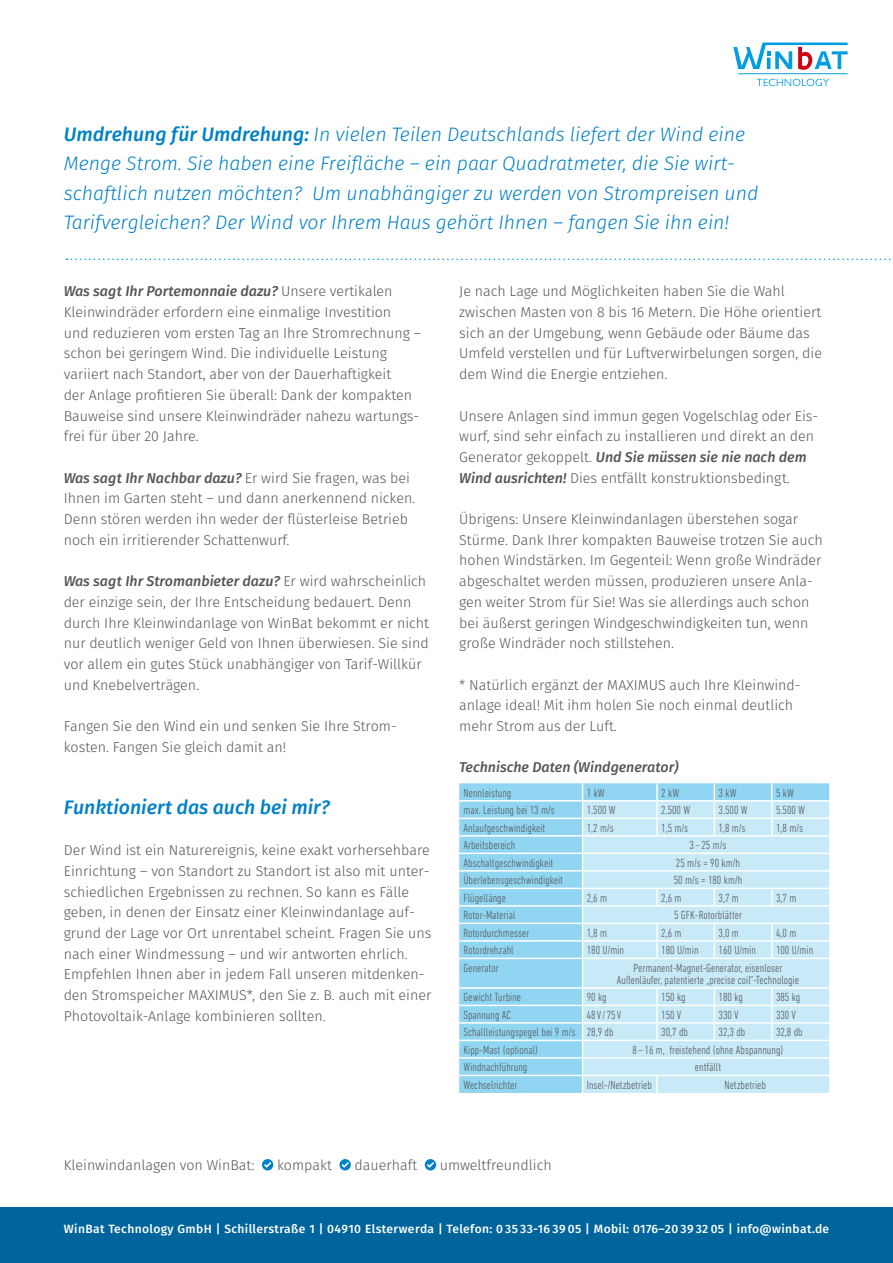
<style>
.page{position:relative;width:893px;height:1263px;background:#fff}
.page>*{position:absolute;margin:0;border:0;box-sizing:border-box;transform-origin:0 0}
.ZItat{font:italic 300 19.5px/29.2px "Fira Sans";color:#0080c7}
.Copy{font:italic 500 19.5px "Fira Sans";color:#0080c7}
.Copy-2{font:300 14.25px/20.7px "Fira Sans";color:#565657}
.Copy-3{font:italic 500 14.25px "Fira Sans";color:#565657}
.Copy-4{font:300 condensed 12px/12px "DIN Next LT Pro";color:#565657;text-align:center}
.Copy-5{font:500 12px "Fira Sans";letter-spacing:.03em;color:#fff}
.s1{font-weight:500}
.s2{font-weight:500;font-style:italic}
</style>
<div class="page">
<div style="left:0;top:1208px;width:893px;height:55px;background:#00659c"></div>
<svg style="left:67px;top:259px;width:824px;height:1px"></svg>
<svg style="left:756px;top:79px;width:73px;height:7px"></svg>
<hr style="left:738px;top:73px;width:110px;height:1px;background:#009ee0">
<svg style="left:733px;top:43px;width:115px;height:27px"></svg>
<svg style="left:262px;top:1159px;width:11px;height:11px"></svg>
<svg style="left:339px;top:1159px;width:12px;height:11px"></svg>
<svg style="left:425px;top:1159px;width:11px;height:11px"></svg>
<svg style="left:459px;top:783px;width:370px;height:310px;background:#b9e4f6"></svg>
<hr style="left:714px;top:1075px;width:58px;height:1px;background:#fff">
<hr style="left:772px;top:1075px;width:57px;height:1px;background:#fff">
<p class="ZItat" style="left:64px;top:121px;width:696px"><span class="s1">Umdrehung für Umdrehung:</span> In vielen Teilen Deutschlands liefert der Wind eine Menge Strom. Sie haben eine Freifläche – ein paar Quadratmeter, die Sie wirt&shy;schaftlich nutzen möchten? Um unabhängiger zu werden von Strompreisen und Tarifvergleichen? Der Wind vor Ihrem Haus gehört Ihnen – fangen Sie ihn ein!</p>
<p class="Copy-2" style="left:64px;top:282px;width:359px"><span class="s2">Was sagt Ihr Portemonnaie dazu?</span> Unsere vertikalen Kleinwindräder erfordern eine einmalige Investition<br>und reduzieren vom ersten Tag an Ihre Stromrechnung – schon bei geringem Wind. Die individuelle Leistung variiert nach Standort, aber von der Dauerhaftigkeit<br>der Anlage profitieren Sie überall: Dank der kompakten Bauweise sind unsere Kleinwindräder nahezu wartungs&shy;frei für über 20 Jahre.</p>
<p class="Copy-2" style="left:64px;top:468px;width:353px"><span class="s2">Was sagt Ihr Nachbar dazu?</span> Er wird Sie fragen, was bei Ihnen im Garten steht – und dann anerkennend nicken.<br>Denn stören werden ihn weder der flüsterleise Betrieb noch ein irritierender Schattenwurf.</p>
<p class="Copy-2" style="left:64px;top:572px;width:367px"><span class="s2">Was sagt Ihr Stromanbieter dazu?</span> Er wird wahrscheinlich der einzige sein, der Ihre Entscheidung bedauert. Denn durch Ihre Kleinwindanlage von WinBat bekommt er nicht nur deutlich weniger Geld von Ihnen überwiesen. Sie sind vor allem ein gutes Stück unabhängiger von Tarif-Willkür und Knebelverträgen.</p>
<p class="Copy-2" style="left:64px;top:717px;width:334px">Fangen Sie den Wind ein und senken Sie Ihre Strom&shy;kosten. Fangen Sie gleich damit an!</p>
<p class="Copy" style="left:64px;top:793px;width:267px">Funktioniert das auch bei mir?</p>
<p class="Copy-2" style="left:64px;top:841px;width:369px">Der Wind ist ein Naturereignis, keine exakt vorhersehbare Einrichtung – von Standort zu Standort ist also mit unter&shy;schiedlichen Ergebnissen zu rechnen. So kann es Fälle geben, in denen der Einsatz einer Kleinwindanlage auf&shy;grund der Lage vor Ort unrentabel scheint. Fragen Sie uns nach einer Windmessung – und wir antworten ehrlich.<br>Empfehlen Ihnen aber in jedem Fall unseren mitdenken&shy;den Stromspeicher MAXIMUS*, den Sie z. B. auch mit einer Photovoltaik-Anlage kombinieren sollten.</p>
<p class="Copy-2" style="left:459px;top:282px;width:364px">Je nach Lage und Möglichkeiten haben Sie die Wahl zwischen Masten von 8 bis 16 Metern. Die Höhe orientiert sich an der Umgebung, wenn Gebäude oder Bäume das Umfeld verstellen und für Luftverwirbelungen sorgen, die dem Wind die Energie entziehen.</p>
<p class="Copy-2" style="left:459px;top:406px;width:360px">Unsere Anlagen sind immun gegen Vogelschlag oder Eis&shy;wurf, sind sehr einfach zu installieren und direkt an den Generator gekoppelt. <span class="s2">Und Sie müssen sie nie nach dem Wind ausrichten!</span> Dies entfällt konstruktionsbedingt.</p>
<p class="Copy-2" style="left:459px;top:510px;width:365px">Übrigens: Unsere Kleinwindanlagen überstehen sogar Stürme. Dank Ihrer kompakten Bauweise trotzen Sie auch hohen Windstärken. Im Gegenteil: Wenn große Windräder abgeschaltet werden müssen, produzieren unsere Anla&shy;gen weiter Strom für Sie! Was sie allerdings auch schon bei äußerst geringen Windgeschwindigkeiten tun, wenn große Windräder noch stillstehen.</p>
<p class="Copy-2" style="left:459px;top:675px;width:341px">* Natürlich ergänzt der MAXIMUS auch Ihre Kleinwind&shy;anlage ideal! Mit ihm holen Sie noch einmal deutlich mehr Strom aus der Luft.</p>
<p class="Copy-3" style="left:459px;top:757px;width:221px">Technische Daten (Windgenerator)</p>
<p class="Copy-4" style="left:463px;top:786px;width:49px">Nennleistung</p>
<p class="Copy-4" style="left:587px;top:786px;width:19px">1 kW</p>
<p class="Copy-4" style="left:661px;top:786px;width:19px">2 kW</p>
<p class="Copy-4" style="left:719px;top:786px;width:19px">3 kW</p>
<p class="Copy-4" style="left:776px;top:786px;width:19px">5 kW</p>
<p class="Copy-4" style="left:463px;top:804px;width:93px">max. Leistung bei 13 m/s</p>
<p class="Copy-4" style="left:587px;top:804px;width:30px">1.500 W</p>
<p class="Copy-4" style="left:661px;top:804px;width:30px">2.500 W</p>
<p class="Copy-4" style="left:719px;top:804px;width:30px">3.500 W</p>
<p class="Copy-4" style="left:776px;top:804px;width:30px">5.500 W</p>
<p class="Copy-4" style="left:463px;top:821px;width:83px">Anlaufgeschwindigkeit</p>
<p class="Copy-4" style="left:587px;top:821px;width:28px">1,2 m/s</p>
<p class="Copy-4" style="left:661px;top:821px;width:28px">1,5 m/s</p>
<p class="Copy-4" style="left:719px;top:821px;width:28px">1,8 m/s</p>
<p class="Copy-4" style="left:776px;top:821px;width:28px">1,8 m/s</p>
<p class="Copy-4" style="left:463px;top:839px;width:53px">Arbeitsbereich</p>
<p class="Copy-4" style="left:689px;top:839px;width:38px">3–25 m/s</p>
<p class="Copy-4" style="left:463px;top:856px;width:91px">Abschaltgeschwindigkeit</p>
<p class="Copy-4" style="left:676px;top:856px;width:66px">25 m/s = 90 km/h</p>
<p class="Copy-4" style="left:463px;top:874px;width:101px">Überlebensgeschwindigkeit</p>
<p class="Copy-4" style="left:674px;top:874px;width:70px">50 m/s = 180 km/h</p>
<p class="Copy-4" style="left:463px;top:891px;width:44px">Flügellänge</p>
<p class="Copy-4" style="left:587px;top:891px;width:22px">2,6 m</p>
<p class="Copy-4" style="left:661px;top:891px;width:22px">2,6 m</p>
<p class="Copy-4" style="left:719px;top:891px;width:22px">3,7 m</p>
<p class="Copy-4" style="left:776px;top:891px;width:22px">3,7 m</p>
<p class="Copy-4" style="left:463px;top:909px;width:54px">Rotor-Material</p>
<p class="Copy-4" style="left:674px;top:909px;width:69px">5 GFK-Rotorblätter</p>
<p class="Copy-4" style="left:463px;top:926px;width:67px">Rotordurchmesser</p>
<p class="Copy-4" style="left:587px;top:926px;width:22px">1,8 m</p>
<p class="Copy-4" style="left:661px;top:926px;width:22px">2,6 m</p>
<p class="Copy-4" style="left:719px;top:926px;width:22px">3,0 m</p>
<p class="Copy-4" style="left:776px;top:926px;width:22px">4,0 m</p>
<p class="Copy-4" style="left:463px;top:944px;width:52px">Rotordrehzahl</p>
<p class="Copy-4" style="left:587px;top:944px;width:39px">180 U/min</p>
<p class="Copy-4" style="left:661px;top:944px;width:39px">180 U/min</p>
<p class="Copy-4" style="left:719px;top:944px;width:39px">160 U/min</p>
<p class="Copy-4" style="left:776px;top:944px;width:39px">100 U/min</p>
<p class="Copy-4" style="left:463px;top:961px;width:37px">Generator</p>
<p class="Copy-4" style="left:617px;top:961px;width:184px">Permanent-Magnet-Generator, eisenloser<br>Außenläufer, patentierte „precise coil“-Technologie</p>
<p class="Copy-4" style="left:463px;top:991px;width:59px">Gewicht Turbine</p>
<p class="Copy-4" style="left:587px;top:991px;width:21px">90 kg</p>
<p class="Copy-4" style="left:661px;top:991px;width:26px">150 kg</p>
<p class="Copy-4" style="left:719px;top:991px;width:26px">180 kg</p>
<p class="Copy-4" style="left:776px;top:991px;width:26px">385 kg</p>
<p class="Copy-4" style="left:463px;top:1008px;width:49px">Spannung AC</p>
<p class="Copy-4" style="left:587px;top:1008px;width:36px">48V/75V</p>
<p class="Copy-4" style="left:661px;top:1008px;width:22px">150 V</p>
<p class="Copy-4" style="left:719px;top:1008px;width:22px">330 V</p>
<p class="Copy-4" style="left:776px;top:1008px;width:22px">330 V</p>
<p class="Copy-4" style="left:463px;top:1026px;width:113px">Schallleistungspegel bei 9 m/s</p>
<p class="Copy-4" style="left:587px;top:1026px;width:28px">28,9 db</p>
<p class="Copy-4" style="left:661px;top:1026px;width:28px">30,7 db</p>
<p class="Copy-4" style="left:719px;top:1026px;width:28px">32,3 db</p>
<p class="Copy-4" style="left:776px;top:1026px;width:28px">32,8 db</p>
<p class="Copy-4" style="left:463px;top:1043px;width:76px">Kipp-Mast (optional)</p>
<p class="Copy-4" style="left:633px;top:1043px;width:152px">8–16 m, freistehend (ohne Abspannung)</p>
<p class="Copy-4" style="left:463px;top:1061px;width:65px">Windnachführung</p>
<p class="Copy-4" style="left:695px;top:1061px;width:28px">entfällt</p>
<p class="Copy-4" style="left:463px;top:1078px;width:55px">Wechselrichter</p>
<p class="Copy-4" style="left:587px;top:1078px;width:67px">Insel-/Netzbetrieb</p>
<p class="Copy-4" style="left:724px;top:1078px;width:43px">Netzbetrieb</p>
<p class="Copy-2" style="left:64px;top:1155px;width:192px">Kleinwindanlagen von WinBat:</p>
<p class="Copy-2" style="left:277px;top:1155px;width:56px">kompakt</p>
<p class="Copy-2" style="left:355px;top:1155px;width:64px">dauerhaft</p>
<p class="Copy-2" style="left:440px;top:1155px;width:113px">umweltfreundlich</p>
<p class="Copy-5" style="left:64px;top:1220px;width:767px">WinBat Technology GmbH | Schillerstraße 1 | 04910 Elsterwerda | Telefon: 0 35 33-16 39 05 | Mobil: 0176–20 39 32 05 | info@winbat.de</p>
</div>
